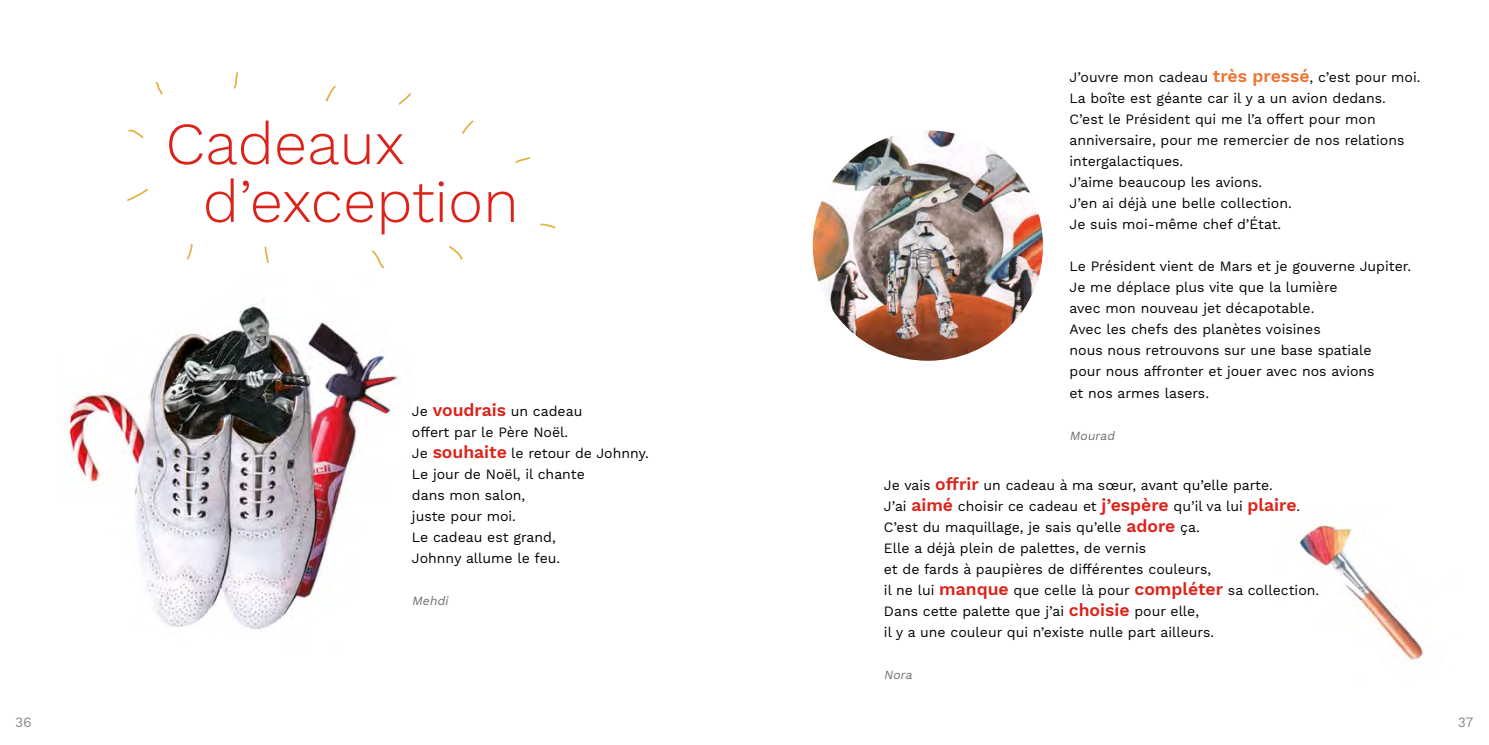
<style>
.page{position:relative;width:1489px;height:745px;background:#fff}
.page>*{position:absolute;margin:0;border:0;box-sizing:border-box;transform-origin:0 0}
.t1{font:300 59.5px/57.8px "Work Sans";color:#dc231a}
.t2{font:14px/21px "Work Sans";color:#000}
.t3{font:14px "Work Sans";color:#878787}
.t4{font:italic 12.25px "Work Sans";color:#706f6f}
.s1{font-weight:600;font-size:17.5px;color:#dc231a}
.s2{font-weight:600;font-size:17.5px;color:#ee7330}
</style>
<div class="page">
<img style="left:1298px;top:524px;width:126px;height:137px">
<img style="left:68px;top:304px;width:331px;height:326px">
<svg style="left:128px;top:129px;width:16px;height:10px"></svg>
<svg style="left:155px;top:82px;width:8px;height:13px"></svg>
<svg style="left:233px;top:72px;width:5px;height:17px"></svg>
<svg style="left:325px;top:85px;width:11px;height:16px"></svg>
<svg style="left:398px;top:93px;width:13px;height:12px"></svg>
<svg style="left:127px;top:188px;width:21px;height:13px"></svg>
<svg style="left:186px;top:243px;width:7px;height:17px"></svg>
<svg style="left:264px;top:246px;width:5px;height:17px"></svg>
<svg style="left:372px;top:250px;width:13px;height:19px"></svg>
<svg style="left:449px;top:246px;width:14px;height:14px"></svg>
<svg style="left:540px;top:223px;width:16px;height:6px"></svg>
<svg style="left:462px;top:120px;width:12px;height:14px"></svg>
<svg style="left:515px;top:157px;width:15px;height:6px"></svg>
<img style="left:812px;top:130px;width:230px;height:230px;border-radius:115px">
<h1 class="t1" style="left:203px;top:117px;width:317px;text-indent:-37px">Cadeaux d’exception</h1>
<p class="t2" style="left:412px;top:401px;width:238px">Je <span class="s1">voudrais</span> un cadeau<br>offert par le Père Noël.<br>Je <span class="s1">souhaite</span> le retour de Johnny.<br>Le jour de Noël, il chante<br>dans mon salon,<br>juste pour moi.<br>Le cadeau est grand,<br>Johnny allume le feu.</p>
<p class="t4" style="left:412px;top:593px;width:40px">Mehdi</p>
<p class="t2" style="left:1069px;top:67px;width:352px">J’ouvre mon cadeau <span class="s2">très pressé</span>, c’est pour moi.<br>La boîte est géante car il y a un avion dedans.<br>C’est le Président qui me l’a offert pour mon anniversaire, pour me remercier de nos relations intergalactiques.<br>J’aime beaucoup les avions.<br>J’en ai déjà une belle collection.<br>Je suis moi-même chef d’État.</p>
<p class="t2" style="left:1069px;top:256px;width:343px">Le Président vient de Mars et je gouverne Jupiter.<br>Je me déplace plus vite que la lumière<br>avec mon nouveau jet décapotable.<br>Avec les chefs des planètes voisines<br>nous nous retrouvons sur une base spatiale<br>pour nous affronter et jouer avec nos avions<br>et nos armes lasers.</p>
<p class="t4" style="left:1069px;top:428px;width:49px">Mourad</p>
<p class="t2" style="left:884px;top:475px;width:437px">Je vais <span class="s1">offrir</span> un cadeau à ma sœur, avant qu’elle parte.<br>J’ai <span class="s1">aimé</span> choisir ce cadeau et <span class="s1">j’espère</span> qu’il va lui <span class="s1">plaire</span>.<br>C’est du maquillage, je sais qu’elle <span class="s1">adore</span> ça.<br>Elle a déjà plein de palettes, de vernis<br>et de fards à paupières de différentes couleurs,<br>il ne lui <span class="s1">manque</span> que celle là pour <span class="s1">compléter</span> sa collection.<br>Dans cette palette que j’ai <span class="s1">choisie</span> pour elle,<br>il y a une couleur qui n’existe nulle part ailleurs.</p>
<p class="t4" style="left:884px;top:667px;width:32px">Nora</p>
<p class="t3" style="left:15px;top:713px;width:18px">36</p>
<p class="t3" style="left:1457px;top:713px;width:17px">37</p>
</div>
